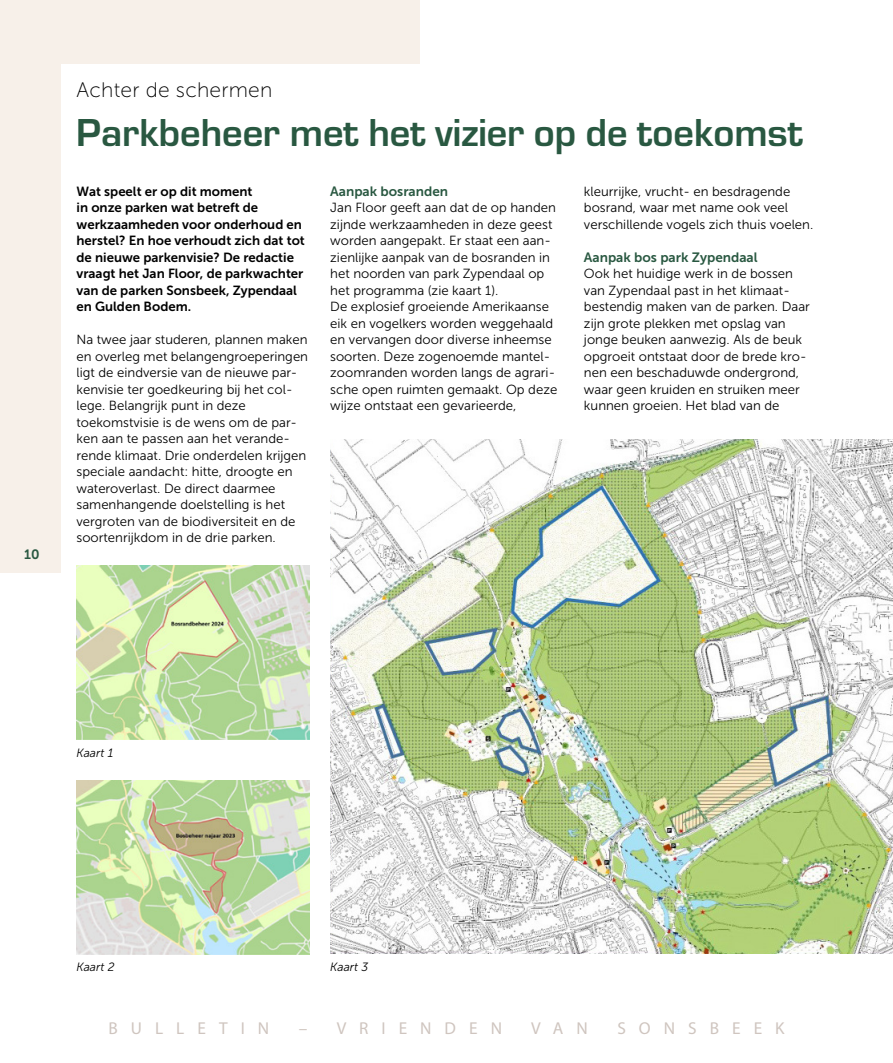
<style>
.page{position:relative;width:893px;height:1063px;background:#fff}
.page>*{position:absolute;margin:0;border:0;box-sizing:border-box;transform-origin:0 0}
.t1{font:600 36px "Eurostile LT Std";color:#295841}
.t2{font:21px "Museo Sans 100";letter-spacing:.01em;color:#000}
.t3{font:17.25px "Myriad Pro";letter-spacing:.755em;color:#cfc5bf}
.t4{font:13.5px "Museo Sans 700";color:#295841}
.t5{font:13.2px/16.5px "Museo Sans 300";color:#000}
.t6{font:13.2px/16.5px "Museo Sans 700";color:#000}
.t7{font:italic 12px "Museo Sans 300";color:#000}
</style>
<div class="page">
<div style="left:0;top:0;width:420px;height:573px;background:#f7f0e9"></div>
<div style="left:62px;top:64px;width:769px;height:940px;background:#fff"></div>
<img style="left:330px;top:439px;width:563px;height:515px">
<img style="left:77px;top:566px;width:232px;height:174px">
<img style="left:77px;top:781px;width:232px;height:174px">
<p class="t4" style="left:24px;top:547px;width:17px">10</p>
<h2 class="t2" style="left:77px;top:78px;width:197px">Achter de schermen</h2>
<h1 class="t1" style="left:77px;top:111px;width:728px">Parkbeheer met het vizier op de toekomst</h1>
<p class="t6" style="left:77px;top:183px;width:230px">Wat speelt er op dit moment<br>in onze parken wat betreft de werkzaamheden voor onderhoud en herstel? En hoe verhoudt zich dat tot de nieuwe parkenvisie? De redactie vraagt het Jan Floor, de parkwachter van de parken Sonsbeek, Zypendaal en Gulden Bodem.</p>
<p class="t5" style="left:77px;top:332px;width:233px">Na twee jaar studeren, plannen maken en overleg met belangengroeperingen ligt de eindversie van de nieuwe par&shy;kenvisie ter goedkeuring bij het col&shy;lege. Belangrijk punt in deze toekomstvisie is de wens om de par&shy;ken aan te passen aan het verande&shy;rende klimaat. Drie onderdelen krijgen speciale aandacht: hitte, droogte en wateroverlast. De direct daarmee samenhangende doelstelling is het vergroten van de biodiversiteit en de soortenrijkdom in de drie parken.</p>
<p class="t4" style="left:330px;top:184px;width:119px">Aanpak bosranden</p>
<p class="t5" style="left:330px;top:200px;width:229px">Jan Floor geeft aan dat de op handen zijnde werkzaamheden in deze geest worden aangepakt. Er staat een aan&shy;zienlijke aanpak van de bosranden in het noorden van park Zypendaal op het programma (zie kaart 1).<br>De explosief groeiende Amerikaanse eik en vogelkers worden weggehaald en vervangen door diverse inheemse soorten. Deze zogenoemde mantel&shy;zoomranden worden langs de agrari&shy;sche open ruimten gemaakt. Op deze wijze ontstaat een gevarieerde,</p>
<p class="t5" style="left:584px;top:183px;width:231px">kleurrijke, vrucht- en besdragende bosrand, waar met name ook veel verschillende vogels zich thuis voelen.</p>
<p class="t4" style="left:584px;top:250px;width:175px">Aanpak bos park Zypendaal</p>
<p class="t5" style="left:584px;top:266px;width:227px">Ook het huidige werk in de bossen van Zypendaal past in het klimaat&shy;bestendig maken van de parken. Daar zijn grote plekken met opslag van jonge beuken aanwezig. Als de beuk opgroeit ontstaat door de brede kro&shy;nen een beschaduwde ondergrond, waar geen kruiden en struiken meer kunnen groeien. Het blad van de</p>
<p class="t7" style="left:77px;top:746px;width:38px">Kaart 1</p>
<p class="t7" style="left:77px;top:961px;width:40px">Kaart 2</p>
<p class="t7" style="left:330px;top:961px;width:40px">Kaart 3</p>
<h3 class="t3" style="left:108px;top:1017px;width:162px">BULLETIN</h3>
<h3 class="t3" style="left:299px;top:1017px;width:205px">– VRIENDEN</h3>
<h3 class="t3" style="left:531px;top:1017px;width:58px">VAN</h3>
<h3 class="t3" style="left:617px;top:1017px;width:169px">SONSBEEK</h3>
</div>
